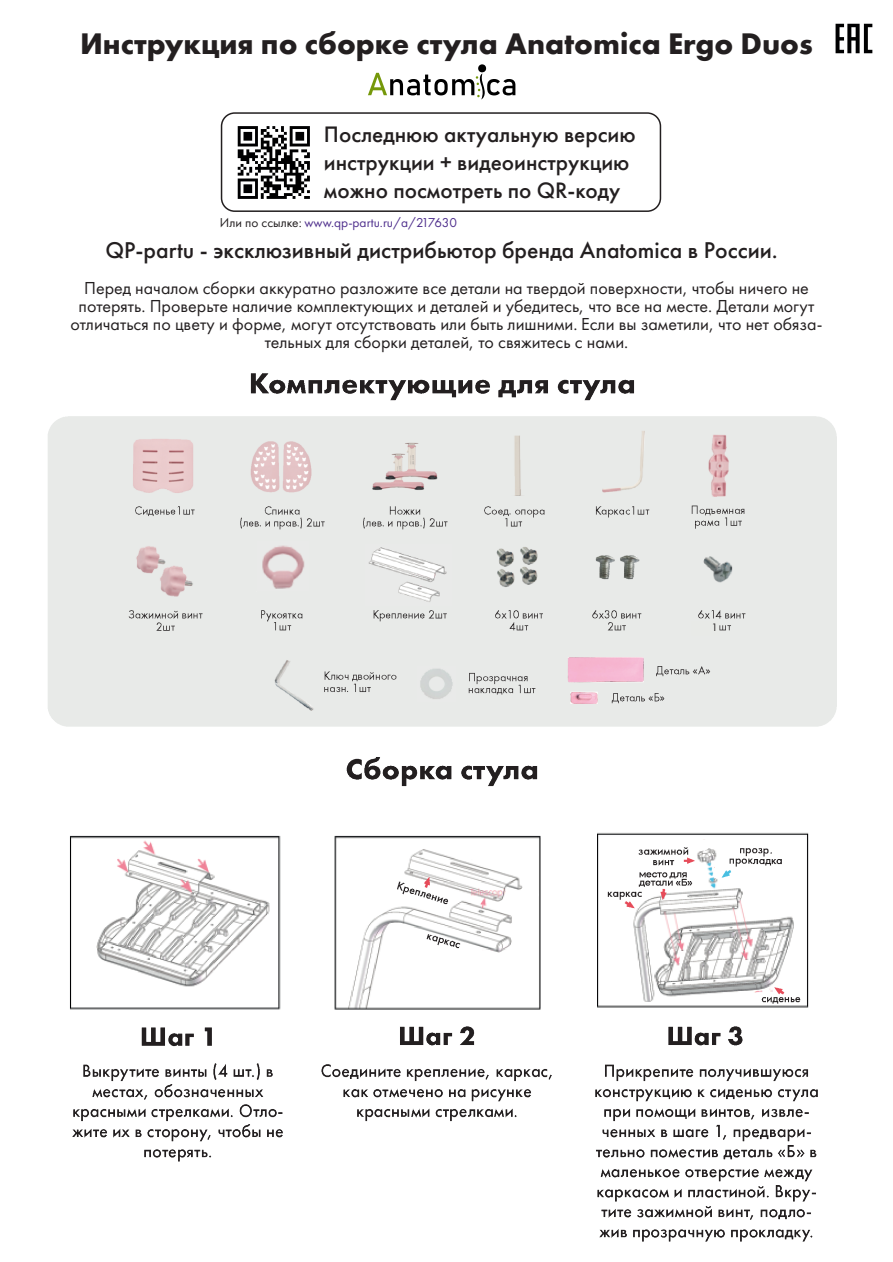
<style>
.page{position:relative;width:893px;height:1262px;background:#fff}
.page>*{position:absolute;margin:0;border:0;box-sizing:border-box;transform-origin:0 0}
.t1{font:700 30.9px "Futura PT";color:#231f20}
.t2{font:500 23.7px "Futura PT";color:#231f20}
.t3{font:500 23.25px/27.9px "Futura PT";color:#231f20}
.t4{font:18px/18px "Futura PT";color:#231f20;text-align:center}
.t5{font:13.35px "Futura PT";color:#4e2e8c}
.t6{font:11.25px "Futura PT";color:#231f20}
.s1{color:#231f20}
</style>
<div class="page">
<img style="left:48px;top:373px;width:789px;height:869px">
<div style="left:690px;top:621px;width:28px;height:14px;background:#e8eae7"></div>
<svg style="left:835px;top:24px;width:37px;height:29px"></svg>
<div style="left:221px;top:112px;width:440px;height:100px;border:2px solid #231f20;border-radius:13px"></div>
<div style="left:478px;top:64px;width:8px;height:8px;background:#000;border-radius:50%"></div>
<svg style="left:368px;top:73px;width:147px;height:26px"></svg>
<img style="left:237px;top:126px;width:73px;height:73px">
<h1 class="t1" style="left:80px;top:23px;width:734px">Инструкция по сборке стула Anatomica Ergo Duos</h1>
<p class="t3" style="left:324px;top:121px;width:313px">Последнюю актуальную версию инструкции + видеоинструкцию можно посмотреть по QR-коду</p>
<h2 class="t2" style="left:105px;top:236px;width:673px">QP-partu - эксклюзивный дистрибьютор бренда Anatomica в России.</h2>
<p class="t5" style="left:220px;top:215px;width:238px"><span class="s1">Или по ссылке:</span> www.qp-partu.ru/a/217630</p>
<p class="t4" style="left:71px;top:279px;width:753px">Перед началом сборки аккуратно разложите все детали на твердой поверхности, чтобы ничего не потерять. Проверьте наличие комплектующих и деталей и убедитесь, что все на месте. Детали могут отличаться по цвету и форме, могут отсутствовать или быть лишними. Если вы заметили, что нет обяза&shy;тельных для сборки деталей, то свяжитесь с нами.</p>
<p class="t6" style="left:711px;top:620px;width:8px">1</p>
</div>
